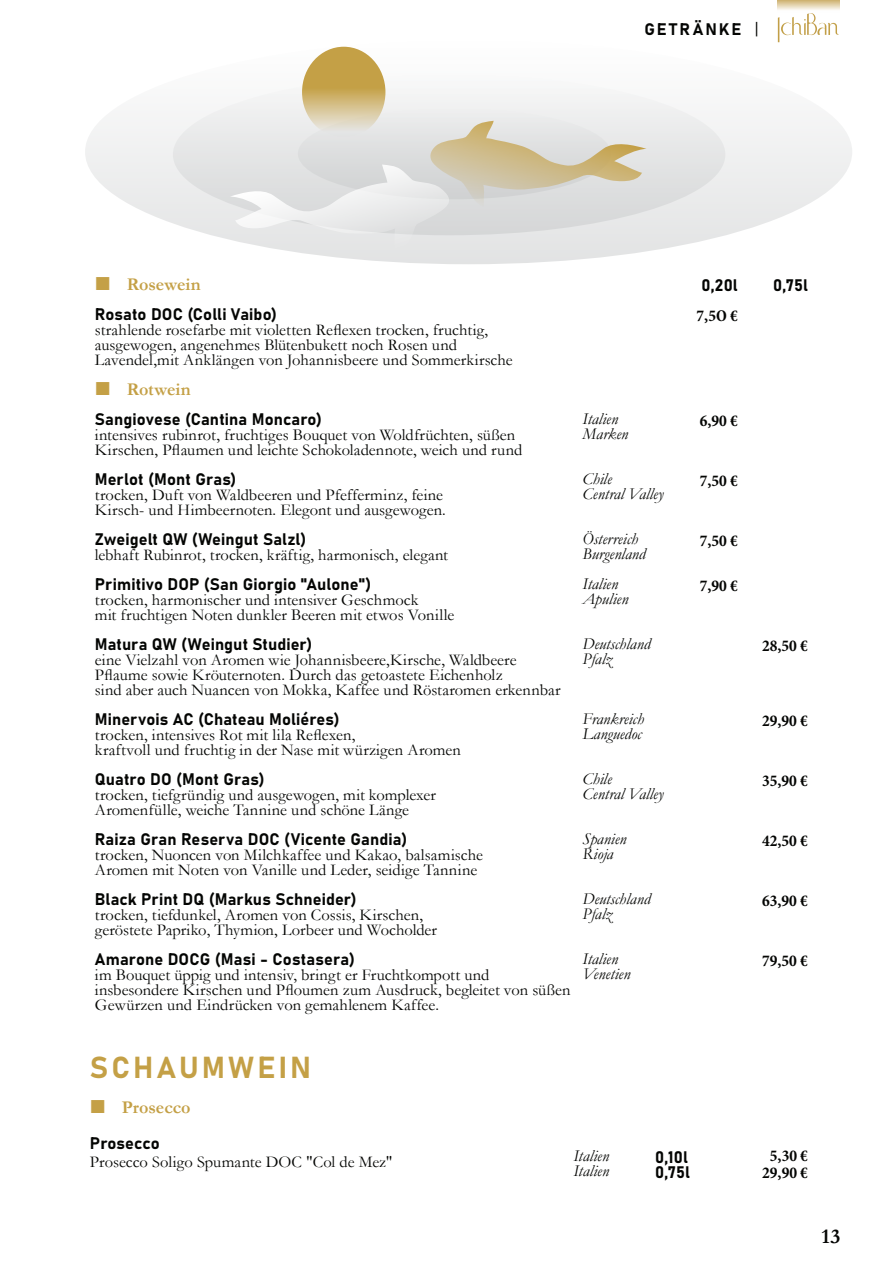
<style>
.page{position:relative;width:893px;height:1263px;background:#fff}
.page>*{position:absolute;margin:0;border:0;box-sizing:border-box;transform-origin:0 0}
.t1{font:30px "Bahnschrift";letter-spacing:.115em;color:#c4a046}
.t2{font:700 21px "Garamond";color:#040503}
.t3{font:700 18px "Garamond";color:#c4a046}
.t4{font:16.5px/15px "Garamond";letter-spacing:.005em;color:#040503}
.t5{font:16.5px/15px "Bahnschrift";letter-spacing:.005em;color:#040503}
.t6{font:italic 16.5px/15px "Garamond";color:#040503}
.t7{font:700 condensed 16.5px/16.5px "Minion Pro";color:#040503;text-align:center}
</style>
<div class="page">
<svg style="left:778px;top:13px;width:61px;height:29px"></svg>
<svg style="left:777px;top:0;width:63px;height:10px"></svg>
<div style="left:85px;top:40px;width:767px;height:224px;background:linear-gradient(to bottom,#fefefe,#e2e3e4);border-radius:50%"></div>
<svg style="left:173px;top:74px;width:552px;height:161px;fill:#eeefef"></svg>
<div style="left:298px;top:108px;width:313px;height:91px;background:#eceded;border-radius:50%"></div>
<svg style="left:230px;top:121px;width:416px;height:130px"></svg>
<svg style="left:302px;top:47px;width:83px;height:91px;background:#ceb473"></svg>
<p class="t5" style="left:645px;top:21px;width:115px">Getränke |</p>
<p class="t3" style="left:127px;top:272px;width:76px">Rosewein</p>
<p class="t5" style="left:95px;top:305px;width:184px">Rosato DOC (Colli Vaibo)</p>
<p class="t4" style="left:95px;top:321px;width:419px">strahlende rosefarbe mit violetten Reflexen trocken, fruchtig, ausgewogen, angenehmes Blütenbukett noch Rosen und<br>Lavendel,mit Anklängen von Johannisbeere und Sommerkirsche</p>
<p class="t3" style="left:127px;top:377px;width:66px">Rotwein</p>
<p class="t5" style="left:95px;top:410px;width:229px">Sangiovese (Cantina Moncaro)</p>
<p class="t4" style="left:95px;top:426px;width:429px">intensives rubinrot, fruchtiges Bouquet von Woldfrüchten, süßen<br>Kirschen, Pflaumen und leichte Schokoladennote, weich und rund</p>
<p class="t5" style="left:95px;top:470px;width:143px">Merlot (Mont Gras)</p>
<p class="t4" style="left:95px;top:486px;width:353px">trocken, Duft von Waldbeeren und Pfefferminz, feine<br>Kirsch- und Himbeernoten. Elegont und ausgewogen.</p>
<p class="t5" style="left:95px;top:530px;width:213px">Zweigelt QW (Weingut Salzl)</p>
<p class="t4" style="left:95px;top:546px;width:355px">lebhaft Rubinrot, trocken, kräftig, harmonisch, elegant</p>
<p class="t5" style="left:95px;top:575px;width:278px">Primitivo DOP (San Giorgio "Aulone")</p>
<p class="t4" style="left:95px;top:591px;width:361px">trocken, harmonischer und intensiver Geschmock<br>mit fruchtigen Noten dunkler Beeren mit etwos Vonille</p>
<p class="t5" style="left:95px;top:635px;width:219px">Matura QW (Weingut Studier)</p>
<p class="t4" style="left:95px;top:651px;width:467px">eine Vielzahl von Aromen wie Johannisbeere,Kirsche, Waldbeere<br>Pflaume sowie Kröuternoten. Durch das getoastete Eichenholz<br>sind aber auch Nuancen von Mokka, Kaffee und Röstaromen erkennbar</p>
<p class="t5" style="left:95px;top:710px;width:246px">Minervois AC (Chateau Moliéres)</p>
<p class="t4" style="left:95px;top:726px;width:368px">trocken, intensives Rot mit lila Reflexen,<br>kraftvoll und fruchtig in der Nase mit würzigen Aromen</p>
<p class="t5" style="left:95px;top:770px;width:171px">Quatro DO (Mont Gras)</p>
<p class="t4" style="left:95px;top:786px;width:343px">trocken, tiefgründig und ausgewogen, mit komplexer<br>Aromenfülle, weiche Tannine und schöne Länge</p>
<p class="t5" style="left:95px;top:830px;width:314px">Raiza Gran Reserva DOC (Vicente Gandia)</p>
<p class="t4" style="left:95px;top:846px;width:390px">trocken, Nuoncen von Milchkaffee und Kakao, balsamische<br>Aromen mit Noten von Vanille und Leder, seidige Tannine</p>
<p class="t5" style="left:95px;top:890px;width:263px">Black Print DQ (Markus Schneider)</p>
<p class="t4" style="left:95px;top:906px;width:344px">trocken, tiefdunkel, Aromen von Cossis, Kirschen, geröstete Papriko, Thymion, Lorbeer und Wocholder</p>
<p class="t5" style="left:95px;top:950px;width:262px">Amarone DOCG (Masi - Costasera)</p>
<p class="t4" style="left:95px;top:966px;width:477px">im Bouquet üppig und intensiv, bringt er Fruchtkompott und insbesondere Kirschen und Pfloumen zum Ausdruck, begleitet von süßen<br>Gewürzen und Eindrücken von gemahlenem Kaffee.</p>
<p class="t6" style="left:582px;top:410px;width:47px">Italien<br>Marken</p>
<p class="t6" style="left:582px;top:470px;width:83px">Chile<br>Central Valley</p>
<p class="t6" style="left:582px;top:530px;width:65px">Österreich<br>Burgenland</p>
<p class="t6" style="left:582px;top:575px;width:47px">Italien<br>Apulien</p>
<p class="t6" style="left:582px;top:635px;width:69px">Deutschland<br>Pfalz</p>
<p class="t6" style="left:582px;top:710px;width:63px">Frankreich<br>Languedoc</p>
<p class="t6" style="left:582px;top:770px;width:83px">Chile<br>Central Valley</p>
<p class="t6" style="left:582px;top:830px;width:46px">Spanien<br>Rioja</p>
<p class="t6" style="left:582px;top:890px;width:69px">Deutschland<br>Pfalz</p>
<p class="t6" style="left:582px;top:950px;width:49px">Italien<br>Venetien</p>
<h1 class="t1" style="left:90px;top:1044px;width:223px">SCHAUMWEI N</h1>
<p class="t5" style="left:701px;top:276px;width:38px">0,20l</p>
<p class="t7" style="left:697px;top:307px;width:43px">7,5O €</p>
<p class="t5" style="left:773px;top:276px;width:36px">0,75l</p>
<p class="t7" style="left:700px;top:412px;width:40px">6,90 €</p>
<p class="t7" style="left:700px;top:472px;width:40px">7,50 €</p>
<p class="t7" style="left:700px;top:532px;width:40px">7,50 €</p>
<p class="t7" style="left:700px;top:577px;width:40px">7,90 €</p>
<p class="t7" style="left:762px;top:637px;width:47px">28,50 €</p>
<p class="t7" style="left:762px;top:712px;width:47px">29,90 €</p>
<p class="t7" style="left:762px;top:772px;width:47px">35,90 €</p>
<p class="t7" style="left:762px;top:832px;width:47px">42,50 €</p>
<p class="t7" style="left:762px;top:892px;width:47px">63,90 €</p>
<p class="t7" style="left:762px;top:952px;width:47px">79,50 €</p>
<p class="t3" style="left:122px;top:1095px;width:70px">Prosecco</p>
<p class="t5" style="left:90px;top:1134px;width:71px">Prosecco</p>
<p class="t4" style="left:90px;top:1154px;width:304px">Prosecco Soligo Spumante DOC "Col de Mez"</p>
<p class="t6" style="left:573px;top:1147px;width:37px">Italien<br>Italien</p>
<p class="t5" style="left:655px;top:1148px;width:36px">0,10l<br>0,75l</p>
<p class="t7" style="left:762px;top:1148px;width:47px">5,30 €<br>29,90 €</p>
<p class="t2" style="left:822px;top:1222px;width:20px">13</p>
</div>
